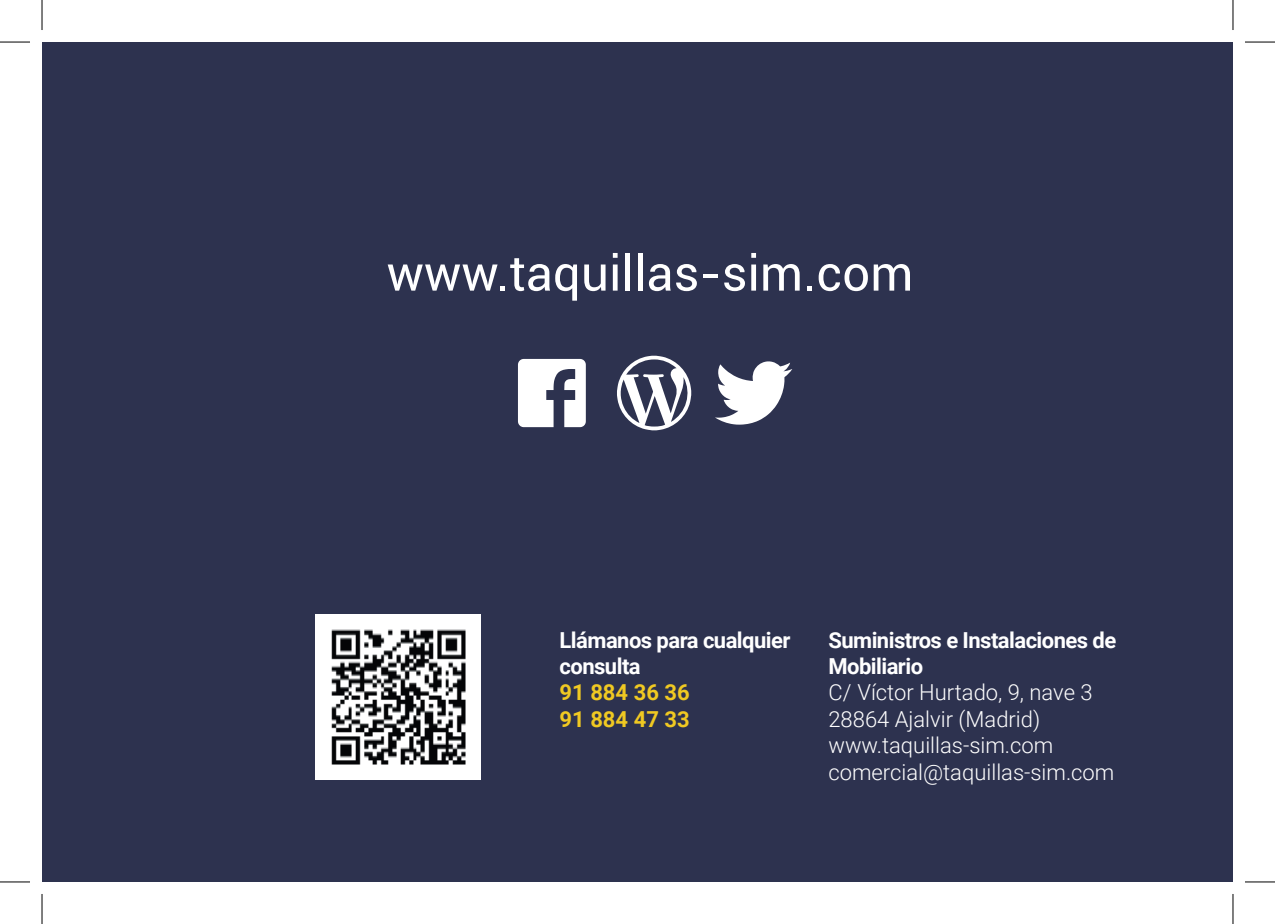
<style>
.page{position:relative;width:1275px;height:924px;background:#fff}
.page>*{position:absolute;margin:0;border:0;box-sizing:border-box;transform-origin:0 0}
.t1{font:300 22px/26.4px "Roboto";color:#fff}
.t2{font:700 22px/26.4px "Roboto";letter-spacing:-.025em;color:#fff}
.t3{font:700 22px/26.4px "Roboto";color:#f0c922}
</style>
<div class="page">
<div style="left:42px;top:42px;width:1191px;height:839px;background:#2d324f"></div>
<svg style="left:388px;top:264px;width:116px;height:26px"></svg>
<svg style="left:510px;top:258px;width:67px;height:42px"></svg>
<svg style="left:584px;top:264px;width:21px;height:27px"></svg>
<hr style="left:613px;top:264px;width:4px;height:26px;background:#fff">
<svg style="left:613px;top:253px;width:4px;height:5px"></svg>
<div style="left:625px;top:253px;width:5px;height:37px;background:#fff"></div>
<hr style="left:638px;top:253px;width:4px;height:37px;background:#fff">
<svg style="left:649px;top:264px;width:48px;height:27px"></svg>
<hr style="left:703px;top:274px;width:14px;height:3px;background:#fff">
<svg style="left:724px;top:264px;width:21px;height:27px"></svg>
<div style="left:751px;top:264px;width:5px;height:26px;background:#fff"></div>
<svg style="left:751px;top:253px;width:5px;height:5px"></svg>
<svg style="left:763px;top:264px;width:36px;height:26px"></svg>
<svg style="left:807px;top:286px;width:4px;height:4px"></svg>
<svg style="left:818px;top:264px;width:92px;height:27px"></svg>
<svg style="left:715px;top:361px;width:77px;height:63px"></svg>
<svg style="left:617px;top:355px;width:75px;height:75px"></svg>
<svg style="left:518px;top:359px;width:68px;height:68px"></svg>
<img style="left:315px;top:614px;width:165px;height:165px">
<hr style="left:0;top:42px;width:30px;height:1px;background:#000">
<hr style="left:1245px;top:42px;width:30px;height:1px;background:#000">
<hr style="left:0;top:881px;width:30px;height:1px;background:#000">
<hr style="left:1245px;top:881px;width:30px;height:1px;background:#000">
<hr style="left:42px;top:0;width:1px;height:30px;background:#000">
<hr style="left:42px;top:893px;width:1px;height:30px;background:#000">
<hr style="left:1232px;top:0;width:1px;height:30px;background:#000">
<hr style="left:1232px;top:893px;width:1px;height:30px;background:#000">
<p class="t2" style="left:559px;top:625px;width:232px">Llámanos para cualquier consulta</p>
<p class="t3" style="left:559px;top:678px;width:132px">91 884 36 36<br>91 884 47 33</p>
<p class="t2" style="left:828px;top:625px;width:289px">Suministros e Instalaciones de<br>Mobiliario</p>
<p class="t1" style="left:828px;top:678px;width:287px">C/ Víctor Hurtado, 9, nave 3<br>28864 Ajalvir (Madrid) www.taquillas-sim.com comercial@taquillas-sim.com</p>
</div>
